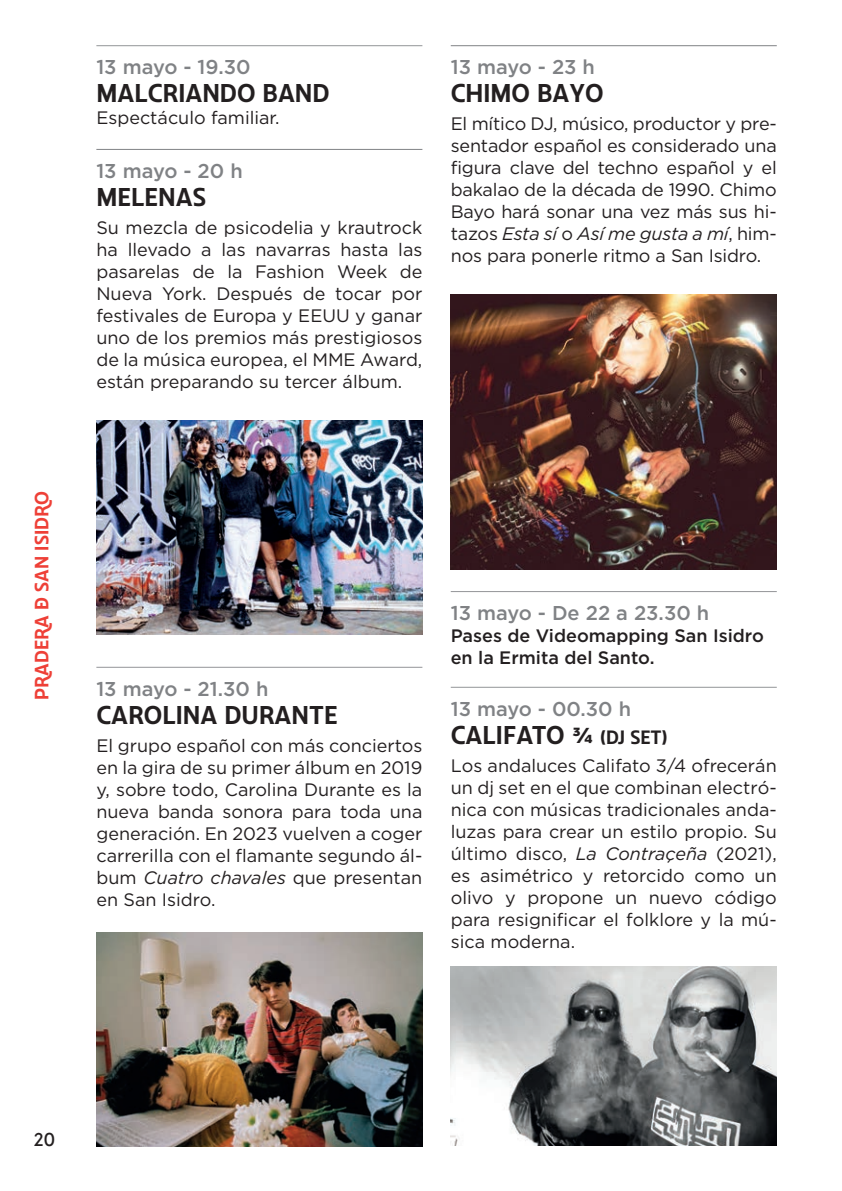
<style>
.page{position:relative;width:842px;height:1191px;background:#fff}
.page>*{position:absolute;margin:0;border:0;box-sizing:border-box;transform-origin:0 0}
.t1{font:700 24px "Madrid Sketch 03";color:#231f20}
.t2{font:500 20px "Gotham HTF";color:#808285}
.t3{font:18px/22px "Gotham HTF";color:#231f20;text-align:justify}
.t4{font:500 18px/22px "Gotham HTF";color:#231f20}
.t5{font:700 18px "Madrid Sketch 03";color:#ee4037}
.t6{font:18px "Ferpal";color:#231f20}
.s1{font-style:italic}
.s2{font-family:"Effra"}
.s3{font-family:"Effra";font-size:18px}
.s4{font-size:18px}
</style>
<div class="page">
<hr style="left:96px;top:45px;width:326px;height:1px;background:#939598">
<hr style="left:96px;top:149px;width:326px;height:1px;background:#808285">
<hr style="left:96px;top:667px;width:326px;height:1px;background:#939598">
<img style="left:96px;top:420px;width:326px;height:214px">
<img style="left:96px;top:932px;width:326px;height:214px">
<hr style="left:451px;top:45px;width:326px;height:1px;background:#808285">
<hr style="left:451px;top:591px;width:326px;height:1px;background:#939598">
<hr style="left:451px;top:687px;width:326px;height:1px;background:#939598">
<img style="left:451px;top:295px;width:326px;height:274px">
<img style="left:451px;top:966px;width:326px;height:179px">
<p class="t5" style="left:31px;top:591px;width:102px;rotate:-90deg">SAN ISIDRO</p>
<p class="t5" style="left:31px;top:700px;width:86px;rotate:-90deg">PRADERA</p>
<p class="t2" style="left:96px;top:56px;width:156px">13 mayo - 19.30</p>
<h1 class="t1" style="left:96px;top:80px;width:235px">MALCRIANDO BAND</h1>
<p class="t3" style="left:96px;top:107px;width:185px">Espectáculo familiar.</p>
<p class="t2" style="left:96px;top:160px;width:148px">13 mayo - 20 h</p>
<h1 class="t1" style="left:96px;top:183px;width:111px">MELENAS</h1>
<p class="t3" style="left:96px;top:216px;width:328px">Su mezcla de psicodelia y krautrock ha llevado a las navarras hasta las pasarelas de la Fashion Week de Nueva York. Después de tocar por festivales de Europa y EEUU y ganar uno de los premios más prestigiosos de la música europea, el MME Award, están preparando su tercer álbum.</p>
<p class="t2" style="left:451px;top:56px;width:146px">13 mayo - 23 h</p>
<h1 class="t1" style="left:451px;top:80px;width:155px">CHIMO BAYO</h1>
<p class="t3" style="left:451px;top:112px;width:327px">El mítico DJ, músico, productor y pre&shy;sentador español es considerado una figura clave del techno español y el bakalao de la década de 1990. Chimo Bayo hará sonar una vez más sus hi&shy;tazos <span class="s1">Esta sí</span> o <span class="s1">Así me gusta a mí</span>, him&shy;nos para ponerle ritmo a San Isidro.</p>
<p class="t2" style="left:96px;top:677px;width:174px">13 mayo - 21.30 h</p>
<h1 class="t1" style="left:96px;top:701px;width:243px">CAROLINA DURANTE</h1>
<p class="t3" style="left:96px;top:734px;width:328px">El grupo español con más conciertos en la gira de su primer álbum en 2019 y, sobre todo, Carolina Durante es la nueva banda sonora para toda una generación. En 2023 vuelven a coger carrerilla con el flamante segundo ál&shy;bum <span class="s1">Cuatro chavales</span> que presentan en San Isidro.</p>
<p class="t2" style="left:451px;top:602px;width:260px">13 mayo - De 22 a 23.30 h</p>
<p class="t4" style="left:451px;top:624px;width:315px">Pases de Videomapping San Isidro en la Ermita del Santo.</p>
<p class="t2" style="left:451px;top:697px;width:182px">13 mayo - 00.30 h</p>
<h1 class="t1" style="left:451px;top:721px;width:218px">CALIFATO <span class="s2">¾</span> <span class="s3">(</span><span class="s4">DJ SET</span><span class="s3">)</span></h1>
<p class="t3" style="left:451px;top:754px;width:327px">Los andaluces Califato 3/4 ofrecerán un dj set en el que combinan electró&shy;nica con músicas tradicionales anda&shy;luzas para crear un estilo propio. Su último disco, <span class="s1">La Contraçeña</span> (2021), es asimétrico y retorcido como un olivo y propone un nuevo código para resignificar el folklore y la mú&shy;sica moderna.</p>
<p class="t6" style="left:34px;top:1128px;width:23px">20</p>
</div>
